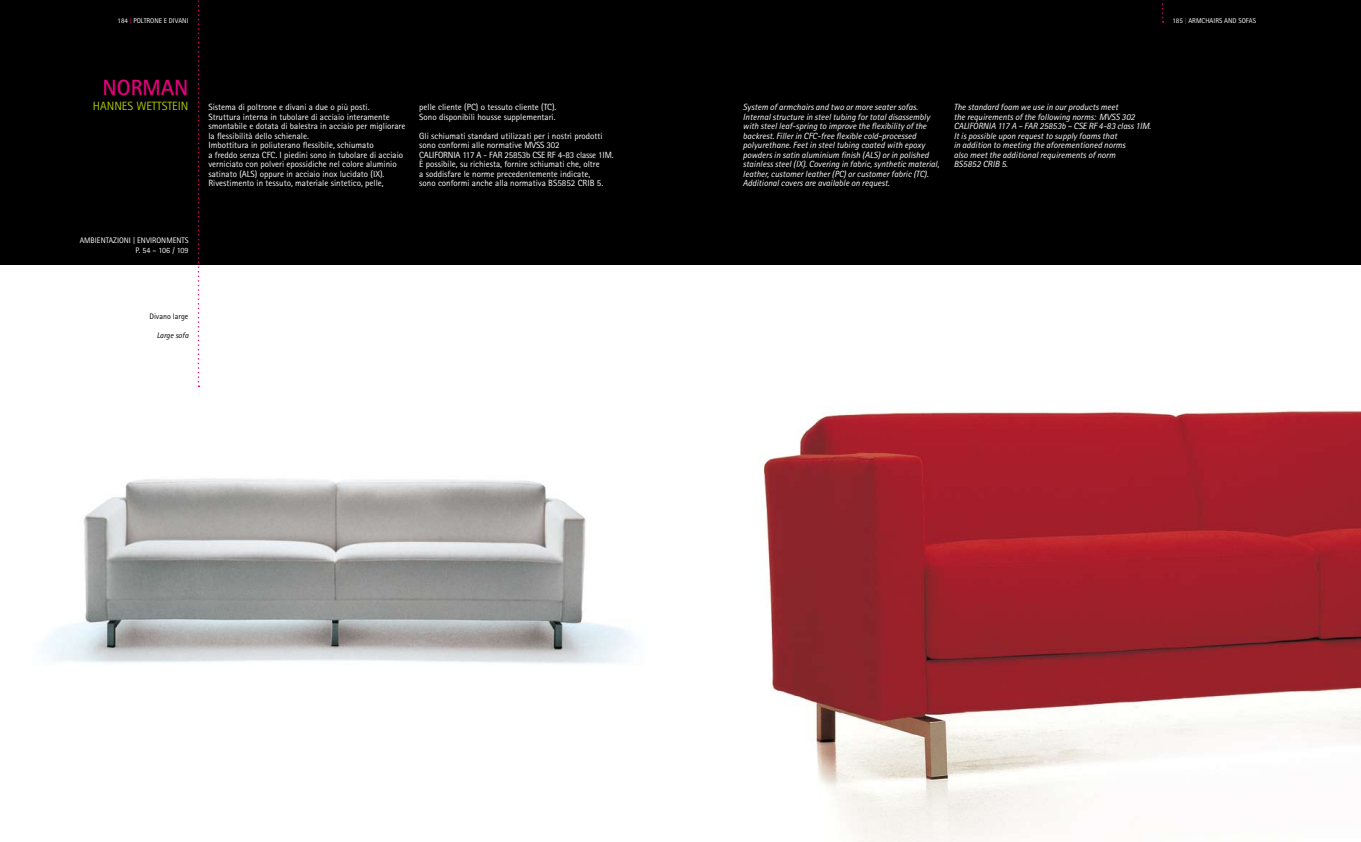
<style>
.page{position:relative;width:1361px;height:842px;background:#fff}
.page>*{position:absolute;margin:0;border:0;box-sizing:border-box;transform-origin:0 0}
.t1{font:700 22px "Rotis Sans Serif";color:#e2007a}
.t2{font:12px "Rotis Sans Serif";color:#b1c800}
.t3{font:9px/9.5px "Rotis Sans Serif";color:#fff}
.t4{font:italic 9px/9.5px "Rotis Sans Serif";color:#fff}
.t5{font:8px/9.5px "Rotis Sans Serif";color:#fff;text-align:right}
.t6{font:8px "Rotis Sans Serif";color:#000}
.t7{font:italic 8px "Rotis Sans Serif";color:#000}
.t8{font:7px "Rotis Sans Serif";color:#fff}
.s1{color:#e2007a}
</style>
<div class="page">
<div style="left:0;top:0;width:1361px;height:265px;background:#000"></div>
<img style="left:763px;top:410px;width:598px;height:432px">
<img style="left:44px;top:289px;width:587px;height:375px">
<svg style="left:1161px;top:0;width:2px;height:23px"></svg>
<svg style="left:198px;top:0;width:1px;height:387px"></svg>
<p class="t8" style="left:117px;top:16px;width:73px">184 <span class="s1">|</span> POLTRONE E DIVANI</p>
<p class="t8" style="left:1172px;top:16px;width:85px">185 <span class="s1">|</span> ARMCHAIRS AND SOFAS</p>
<h1 class="t1" style="left:103px;top:74px;width:87px">NORMAN</h1>
<h2 class="t2" style="left:93px;top:99px;width:97px">HANNES WETTSTEIN</h2>
<p class="t3" style="left:208px;top:102px;width:198px">Sistema di poltrone e divani a due o più posti.<br>Struttura interna in tubolare di acciaio interamente smontabile e dotata di balestra in acciaio per migliorare la flessibilità dello schienale.<br>Imbottitura in poliuterano flessibile, schiumato<br>a freddo senza CFC. I piedini sono in tubolare di acciaio verniciato con polveri epossidiche nel colore aluminio satinato (ALS) oppure in acciaio inox lucidato (IX).<br>Rivestimento in tessuto, materiale sintetico, pelle,</p>
<p class="t3" style="left:419px;top:102px;width:139px">pelle cliente (PC) o tessuto cliente (TC).<br>Sono disponibili housse supplementari.</p>
<p class="t3" style="left:419px;top:131px;width:196px">Gli schiumati standard utilizzati per i nostri prodotti sono conformi alle normative MVSS 302<br>CALIFORNIA 117 A - FAR 25853b CSE RF 4-83 classe 1IM.<br>È possibile, su richiesta, fornire schiumati che, oltre<br>a soddisfare le norme precedentemente indicate,<br>sono conformi anche alla normativa BS5852 CRIB 5.</p>
<p class="t5" style="left:80px;top:236px;width:110px">AMBIENTAZIONI | ENVIRONMENTS<br>P. 54 – 106 / 109</p>
<p class="t6" style="left:149px;top:312px;width:41px">Divano large</p>
<p class="t7" style="left:157px;top:331px;width:33px">Large sofa</p>
<p class="t4" style="left:743px;top:102px;width:198px">System of armchairs and two or more seater sofas.<br>Internal structure in steel tubing for total disassembly with steel leaf-spring to improve the flexibility of the backrest. Filler in CFC-free flexible cold-processed polyurethane. Feet in steel tubing coated with epoxy powders in satin aluminium finish (ALS) or in polished stainless steel (IX). Covering in fabric, synthetic material, leather, customer leather (PC) or customer fabric (TC).<br>Additional covers are available on request.</p>
<p class="t4" style="left:953px;top:102px;width:199px">The standard foam we use in our products meet<br>the requirements of the following norms: MVSS 302<br>CALIFORNIA 117 A – FAR 25853b – CSE RF 4-83 class 1IM.<br>It is possible upon request to supply foams that<br>in addition to meeting the aforementioned norms<br>also meet the additional requirements of norm<br>BS5852 CRIB 5.</p>
</div>
